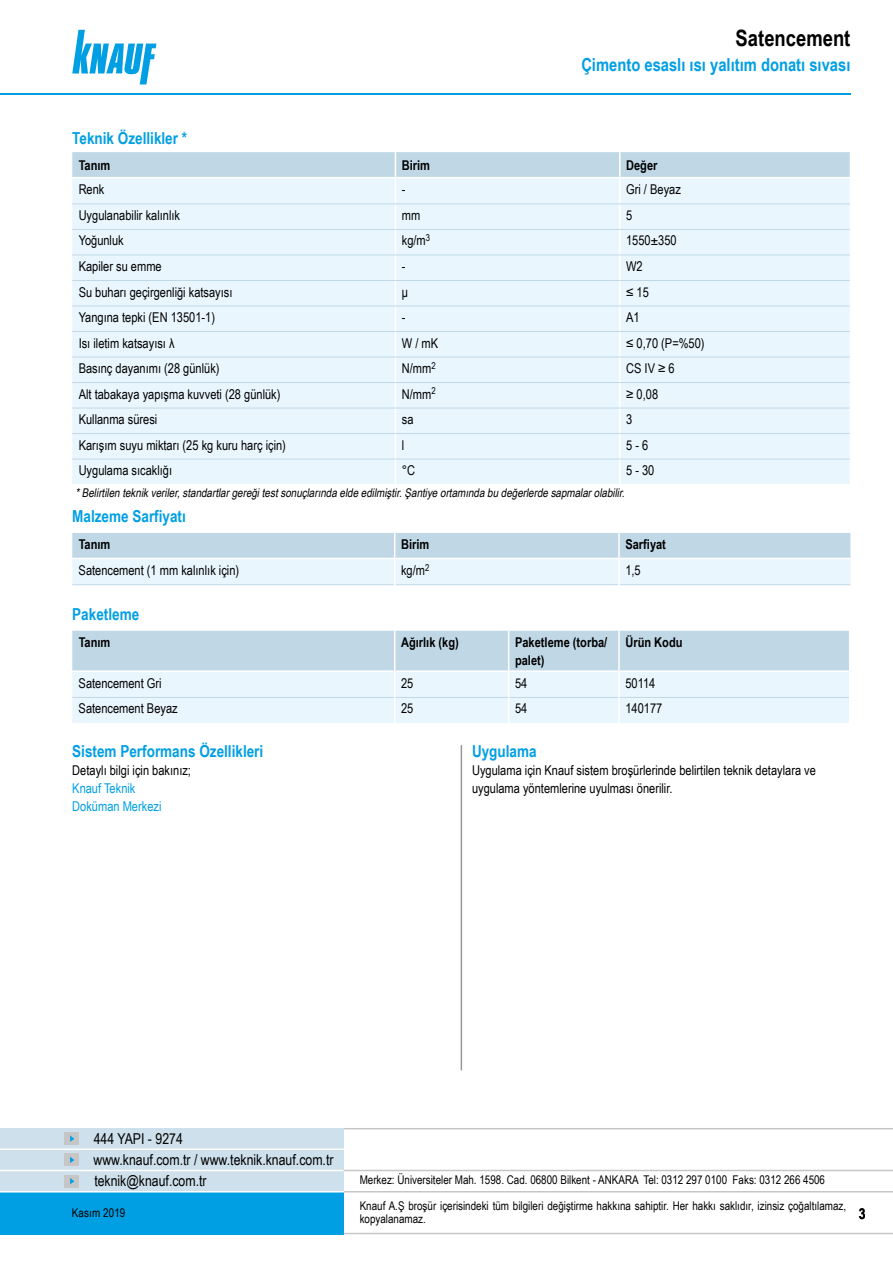
<style>
.page{position:relative;width:893px;height:1263px;background:#fff}
.page>*{position:absolute;margin:0;border:0;box-sizing:border-box;transform-origin:0 0}
.t1{font:700 22.5px "Arial Narrow";color:#000}
.t2{font:700 18px "Arial Narrow";color:#009fe3}
.t3{font:700 16.5px "Arial Narrow";color:#009fe3}
.t4{font:15px/21px "Arial Narrow";color:#000}
.t5{font:700 15px "Arial Narrow";color:#000}
.t6{font:13.5px/18px "Arial Narrow";color:#000}
.t7{font:700 13.5px/18px "Arial Narrow";color:#000}
.t8{font:13.5px/18px "Arial Narrow";color:#009fe3}
.t9{font:12px/25.5px "Arial Narrow";color:#000}
.t10{font:italic 12px "Arial Narrow";color:#000}
</style>
<div class="page">
<svg style="left:72px;top:30px;width:84px;height:54px"></svg>
<svg style="left:72px;top:152px;width:778px;height:332px;background:#e5f2fb"></svg>
<svg style="left:72px;top:533px;width:778px;height:52px;background:#d6e7f2"></svg>
<hr style="left:618px;top:559px;width:2px;height:26px;background:#fff">
<svg style="left:72px;top:631px;width:777px;height:92px;background:#d8e9f3"></svg>
<hr style="left:618px;top:697px;width:2px;height:26px;background:#fff">
<div style="left:0;top:1128px;width:344px;height:64px;background:#cde0eb"></div>
<div style="left:0;top:1192px;width:344px;height:42px;background:#009fe3"></div>
<div style="left:64px;top:1153px;width:15px;height:13px;background:#c6c6c6"></div>
<svg style="left:70px;top:1156px;width:4px;height:7px"></svg>
<div style="left:64px;top:1132px;width:15px;height:13px;background:#c6c6c6"></div>
<svg style="left:70px;top:1135px;width:4px;height:7px"></svg>
<div style="left:64px;top:1175px;width:15px;height:12px;background:#c6c6c6"></div>
<svg style="left:70px;top:1178px;width:4px;height:6px"></svg>
<hr style="left:344px;top:1233px;width:549px;height:1px;background:#c6c6c6">
<hr style="left:344px;top:1191px;width:549px;height:1px;background:#c6c6c6">
<hr style="left:0;top:1148px;width:344px;height:2px;background:#fff">
<hr style="left:0;top:1170px;width:344px;height:1px;background:#fff">
<hr style="left:0;top:1191px;width:344px;height:1px;background:#fff">
<hr style="left:344px;top:1170px;width:549px;height:1px;background:#c6c6c6">
<hr style="left:344px;top:1128px;width:549px;height:1px;background:#c6c6c6">
<hr style="left:0;top:94px;width:850px;height:1px;background:#009fe3">
<hr style="left:461px;top:745px;width:1px;height:325px;background:#93999c">
<h1 class="t1" style="left:736px;top:21px;width:116px">Satencement</h1>
<h2 class="t2" style="left:581px;top:51px;width:271px">Çimento esaslı ısı yalıtım donatı sıvası</h2>
<p class="t3" style="left:72px;top:125px;width:116px">Teknik Özellikler *</p>
<p class="t7" style="left:79px;top:155px;width:33px">Tanım</p>
<p class="t7" style="left:402px;top:155px;width:30px">Birim</p>
<p class="t7" style="left:626px;top:155px;width:33px">Değer</p>
<p class="t6" style="left:79px;top:180px;width:27px">Renk</p>
<p class="t6" style="left:402px;top:180px;width:5px">-</p>
<p class="t6" style="left:626px;top:180px;width:56px">Gri / Beyaz</p>
<p class="t6" style="left:79px;top:206px;width:103px">Uygulanabilir kalınlık</p>
<p class="t6" style="left:402px;top:206px;width:20px">mm</p>
<p class="t6" style="left:626px;top:206px;width:8px">5</p>
<p class="t6" style="left:79px;top:231px;width:47px">Yoğunluk</p>
<p class="t6" style="left:402px;top:231px;width:30px">kg/m<sup>3</sup></p>
<p class="t6" style="left:626px;top:231px;width:52px">1550±350</p>
<p class="t6" style="left:79px;top:257px;width:85px">Kapiler su emme</p>
<p class="t6" style="left:402px;top:257px;width:5px">-</p>
<p class="t6" style="left:626px;top:257px;width:18px">W2</p>
<p class="t6" style="left:79px;top:282px;width:155px">Su buharı geçirgenliği katsayısı</p>
<p class="t6" style="left:402px;top:282px;width:8px">μ</p>
<p class="t6" style="left:626px;top:282px;width:24px">≤ 15</p>
<p class="t6" style="left:79px;top:308px;width:138px">Yangına tepki (EN 13501-1)</p>
<p class="t6" style="left:402px;top:308px;width:5px">-</p>
<p class="t6" style="left:626px;top:308px;width:15px">A1</p>
<p class="t6" style="left:79px;top:333px;width:97px">Isı iletim katsayısı λ</p>
<p class="t6" style="left:402px;top:333px;width:38px">W / mK</p>
<p class="t6" style="left:626px;top:333px;width:80px">≤ 0,70 (P=%50)</p>
<p class="t6" style="left:79px;top:359px;width:142px">Basınç dayanımı (28 günlük)</p>
<p class="t6" style="left:402px;top:359px;width:35px">N/mm<sup>2</sup></p>
<p class="t6" style="left:626px;top:359px;width:50px">CS IV ≥ 6</p>
<p class="t6" style="left:79px;top:384px;width:203px">Alt tabakaya yapışma kuvveti (28 günlük)</p>
<p class="t6" style="left:402px;top:384px;width:35px">N/mm<sup>2</sup></p>
<p class="t6" style="left:626px;top:384px;width:34px">≥ 0,08</p>
<p class="t6" style="left:79px;top:410px;width:80px">Kullanma süresi</p>
<p class="t6" style="left:402px;top:410px;width:13px">sa</p>
<p class="t6" style="left:626px;top:410px;width:8px">3</p>
<p class="t6" style="left:79px;top:435px;width:209px">Karışım suyu miktarı (25 kg kuru harç için)</p>
<p class="t6" style="left:402px;top:435px;width:4px">l</p>
<p class="t6" style="left:626px;top:435px;width:24px">5 - 6</p>
<p class="t6" style="left:79px;top:461px;width:95px">Uygulama sıcaklığı</p>
<p class="t6" style="left:402px;top:461px;width:15px">°C</p>
<p class="t6" style="left:626px;top:461px;width:30px">5 - 30</p>
<p class="t10" style="left:75px;top:484px;width:554px">*Belirtilenteknikveriler,standartlargereğitestsonuçlarındaeldeedilmiştir.Şantiyeortamındabudeğerlerdesapmalarolabilir.</p>
<p class="t3" style="left:72px;top:504px;width:115px">Malzeme Sarfiyatı</p>
<p class="t7" style="left:79px;top:535px;width:33px">Tanım</p>
<p class="t7" style="left:401px;top:535px;width:30px">Birim</p>
<p class="t7" style="left:625px;top:535px;width:42px">Sarfiyat</p>
<p class="t6" style="left:79px;top:561px;width:162px">Satencement (1 mm kalınlık için)</p>
<p class="t6" style="left:401px;top:561px;width:30px">kg/m<sup>2</sup></p>
<p class="t6" style="left:625px;top:561px;width:17px">1,5</p>
<p class="t3" style="left:72px;top:602px;width:68px">Paketleme</p>
<p class="t7" style="left:79px;top:632px;width:33px">Tanım</p>
<p class="t7" style="left:401px;top:632px;width:59px">Ağırlık (kg)</p>
<p class="t7" style="left:515px;top:632px;width:94px">Paketleme (torba/ palet)</p>
<p class="t7" style="left:625px;top:632px;width:59px">Ürün Kodu</p>
<p class="t6" style="left:79px;top:674px;width:85px">Satencement Gri</p>
<p class="t6" style="left:401px;top:674px;width:14px">25</p>
<p class="t6" style="left:515px;top:674px;width:14px">54</p>
<p class="t6" style="left:625px;top:674px;width:31px">50114</p>
<p class="t6" style="left:79px;top:699px;width:101px">Satencement Beyaz</p>
<p class="t6" style="left:401px;top:699px;width:14px">25</p>
<p class="t6" style="left:515px;top:699px;width:14px">54</p>
<p class="t6" style="left:625px;top:699px;width:38px">140177</p>
<p class="t3" style="left:72px;top:739px;width:193px">Sistem Performans Özellikleri</p>
<p class="t6" style="left:72px;top:761px;width:120px">Detaylı bilgi için bakınız;</p>
<p class="t8" style="left:72px;top:779px;width:91px">Knauf Teknik<br>Doküman Merkezi</p>
<p class="t3" style="left:472px;top:739px;width:66px">Uygulama</p>
<p class="t6" style="left:472px;top:761px;width:345px">Uygulama için Knauf sistem broşürlerinde belirtilen teknik detaylara ve uygulama yöntemlerine uyulması önerilir.</p>
<p class="t4" style="left:94px;top:1128px;width:241px">444 YAPI - 9274<br>www.knauf.com.tr / www.teknik.knauf.com.tr teknik@knauf.com.tr</p>
<p class="t9" style="left:72px;top:1199px;width:55px">Kasım 2019</p>
<p class="t9" style="left:360px;top:1167px;width:488px">Merkez: Üniversiteler Mah. 1598. Cad. 06800 Bilkent - ANKARA Tel: 0312 297 0100 Faks: 0312 266 4506<br>Knauf A.Ş broşür içerisindeki tüm bilgileri değiştirme hakkına sahiptir. Her hakkı saklıdır, izinsiz çoğaltılamaz,</p>
<p class="t9" style="left:360px;top:1206px;width:68px">kopyalanamaz.</p>
<p class="t5" style="left:859px;top:1202px;width:8px">3</p>
</div>
